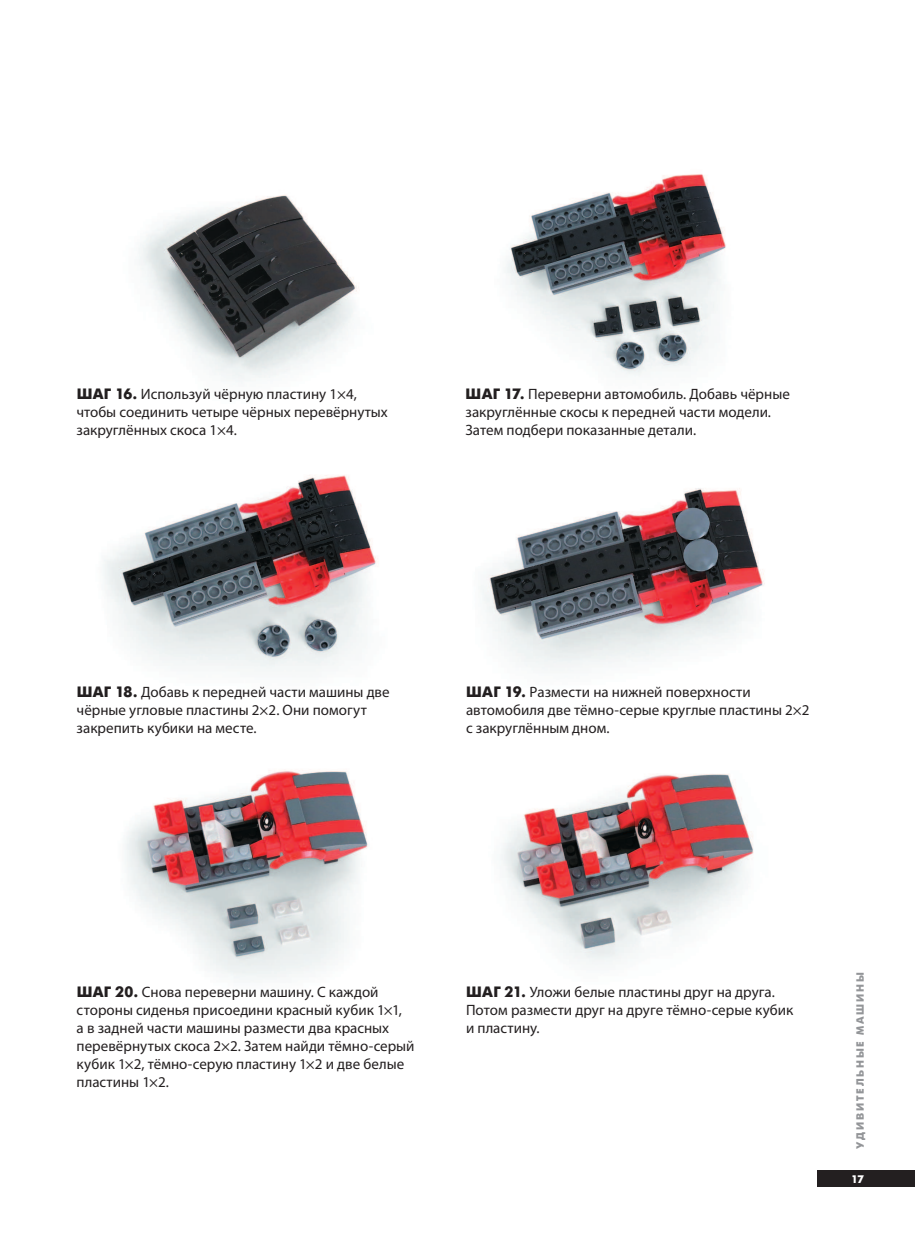
<style>
.page{position:relative;width:915px;height:1234px;background:#fff}
.page>*{position:absolute;margin:0;border:0;box-sizing:border-box;transform-origin:0 0}
.t1{font:15px/18px "Myriad Pro";color:#231f20}
.t2{font:700 10.95px "Futura Futuris";color:#fff}
.t3{font:700 10.5px "Futura Futuris";letter-spacing:.175em;color:#939598}
.s1{font-family:"Futura Futuris";font-weight:700}
</style>
<div class="page">
<img style="left:139px;top:195px;width:218px;height:188px">
<img style="left:505px;top:174px;width:221px;height:202px">
<img style="left:103px;top:475px;width:275px;height:196px">
<img style="left:481px;top:488px;width:284px;height:183px">
<img style="left:125px;top:770px;width:243px;height:211px">
<img style="left:501px;top:774px;width:253px;height:191px">
<div style="left:816px;top:1170px;width:98px;height:16px;background:#231f20"></div>
<p class="t1" style="left:77px;top:386px;width:312px"><span class="s1">ШАГ 16.</span> Используй чёрную пластину 1×4, чтобы соединить четыре чёрных перевёрнутых закруглённых скоса 1×4.</p>
<p class="t1" style="left:465px;top:386px;width:326px"><span class="s1">ШАГ 17.</span> Переверни автомобиль. Добавь чёрные закруглённые скосы к передней части модели.<br>Затем подбери показанные детали.</p>
<p class="t1" style="left:77px;top:683px;width:314px"><span class="s1">ШАГ 18.</span> Добавь к передней части машины две чёрные угловые пластины 2×2. Они помогут закрепить кубики на месте.</p>
<p class="t1" style="left:466px;top:683px;width:345px"><span class="s1">ШАГ 19.</span> Размести на нижней поверхности автомобиля две тёмно-серые круглые пластины 2×2 с закруглённым дном.</p>
<p class="t1" style="left:77px;top:983px;width:339px"><span class="s1">ШАГ 20.</span> Снова переверни машину. С каждой стороны сиденья присоедини красный кубик 1×1,<br>а в задней части машины размести два красных перевёрнутых скоса 2×2. Затем найди тёмно-серый кубик 1×2, тёмно-серую пластину 1×2 и две белые пластины 1×2.</p>
<p class="t1" style="left:466px;top:983px;width:329px"><span class="s1">ШАГ 21.</span> Уложи белые пластины друг на друга.<br>Потом размести друг на друге тёмно-серые кубик и пластину.</p>
<p class="t3" style="left:854px;top:1148px;width:178px;rotate:-90deg">УДИВИТЕЛЬНЫЕ МАШИНЫ</p>
<p class="t2" style="left:851px;top:1172px;width:14px">17</p>
</div>
